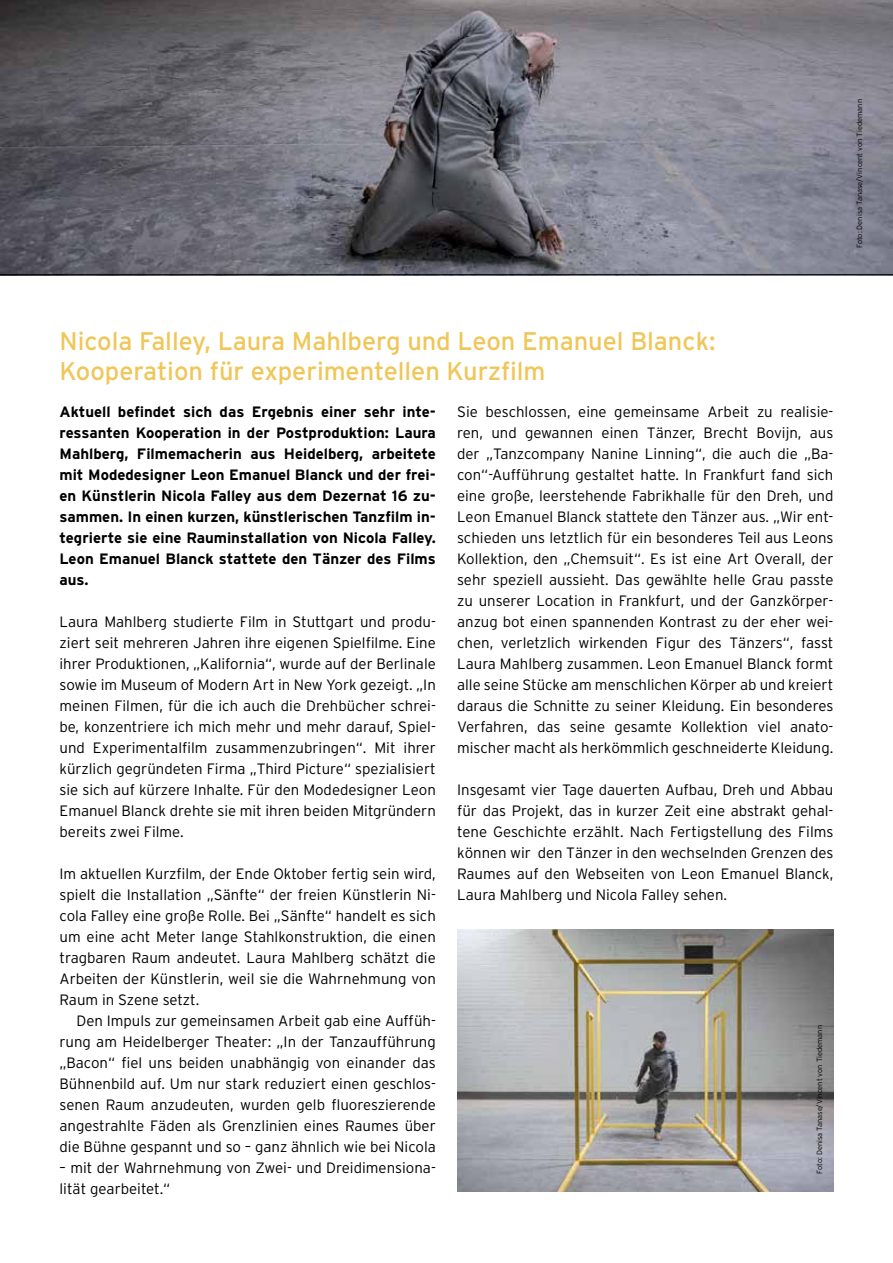
<style>
.page{position:relative;width:893px;height:1263px;background:#fff}
.page>*{position:absolute;margin:0;border:0;box-sizing:border-box;transform-origin:0 0}
.t1{font:25.5px/30px "Interstate";color:#efc657}
.t2{font:300 15px/21px "Interstate";color:#000;text-align:justify}
.t3{font:700 15px/21px "Interstate";color:#000;text-align:justify}
.t4{font:300 7.5px "Interstate";color:#000}
</style>
<div class="page">
<img style="left:0;top:1px;width:893px;height:273px">
<hr style="left:0;top:274px;width:893px;height:1px;background:#000">
<img style="left:457px;top:929px;width:376px;height:263px">
<p class="t4" style="left:855px;top:248px;width:150px;rotate:-90deg">Foto: Denisa Tanase/Vincent von Tiedemann</p>
<h1 class="t1" style="left:60px;top:326px;width:657px">Nicola Falley, Laura Mahlberg und Leon Emanuel Blanck:<br>Kooperation für experimentellen Kurzfilm</h1>
<p class="t2" style="left:457px;top:401px;width:378px">Sie beschlossen, eine gemeinsame Arbeit zu realisie&shy;ren, und gewannen einen Tänzer, Brecht Bovijn, aus der „Tanzcompany Nanine Linning“, die auch die „Ba&shy;con“-Aufführung gestaltet hatte. In Frankfurt fand sich eine große, leerstehende Fabrikhalle für den Dreh, und Leon Emanuel Blanck stattete den Tänzer aus. „Wir ent&shy;schieden uns letztlich für ein besonderes Teil aus Leons Kollektion, den „Chemsuit“. Es ist eine Art Overall, der sehr speziell aussieht. Das gewählte helle Grau passte zu unserer Location in Frankfurt, und der Ganzkörper&shy;anzug bot einen spannenden Kontrast zu der eher wei&shy;chen, verletzlich wirkenden Figur des Tänzers“, fasst Laura Mahlberg zusammen. Leon Emanuel Blanck formt alle seine Stücke am menschlichen Körper ab und kreiert daraus die Schnitte zu seiner Kleidung. Ein besonderes Verfahren, das seine gesamte Kollektion viel anato&shy;mischer macht als herkömmlich geschneiderte Kleidung.</p>
<p class="t2" style="left:457px;top:779px;width:378px">Insgesamt vier Tage dauerten Aufbau, Dreh und Abbau für das Projekt, das in kurzer Zeit eine abstrakt gehal&shy;tene Geschichte erzählt. Nach Fertigstellung des Films können wir den Tänzer in den wechselnden Grenzen des Raumes auf den Webseiten von Leon Emanuel Blanck, Laura Mahlberg und Nicola Falley sehen.</p>
<p class="t3" style="left:60px;top:401px;width:378px">Aktuell befindet sich das Ergebnis einer sehr inte&shy;ressanten Kooperation in der Postproduktion: Laura Mahlberg, Filmemacherin aus Heidelberg, arbeitete mit Modedesigner Leon Emanuel Blanck und der frei&shy;en Künstlerin Nicola Falley aus dem Dezernat 16 zu&shy;sammen. In einen kurzen, künstlerischen Tanzfilm in&shy;tegrierte sie eine Rauminstallation von Nicola Falley.<br>Leon Emanuel Blanck stattete den Tänzer des Films aus.</p>
<p class="t2" style="left:60px;top:611px;width:378px">Laura Mahlberg studierte Film in Stuttgart und produ&shy;ziert seit mehreren Jahren ihre eigenen Spielfilme. Eine ihrer Produktionen, „Kalifornia“, wurde auf der Berlinale sowie im Museum of Modern Art in New York gezeigt. „In meinen Filmen, für die ich auch die Drehbücher schrei&shy;be, konzentriere ich mich mehr und mehr darauf, Spiel&shy;und Experimentalfilm zusammenzubringen“. Mit ihrer kürzlich gegründeten Firma „Third Picture“ spezialisiert sie sich auf kürzere Inhalte. Für den Modedesigner Leon Emanuel Blanck drehte sie mit ihren beiden Mitgründern bereits zwei Filme.</p>
<p class="t2" style="left:60px;top:863px;width:378px">Im aktuellen Kurzfilm, der Ende Oktober fertig sein wird, spielt die Installation „Sänfte“ der freien Künstlerin Ni&shy;cola Falley eine große Rolle. Bei „Sänfte“ handelt es sich um eine acht Meter lange Stahlkonstruktion, die einen tragbaren Raum andeutet. Laura Mahlberg schätzt die Arbeiten der Künstlerin, weil sie die Wahrnehmung von Raum in Szene setzt.</p>
<p class="t2" style="left:60px;top:1010px;width:378px;text-indent:17px">Den Impuls zur gemeinsamen Arbeit gab eine Auffüh&shy;rung am Heidelberger Theater: „In der Tanzaufführung „Bacon“ fiel uns beiden unabhängig von einander das Bühnenbild auf. Um nur stark reduziert einen geschlos&shy;senen Raum anzudeuten, wurden gelb fluoreszierende angestrahlte Fäden als Grenzlinien eines Raumes über die Bühne gespannt und so – ganz ähnlich wie bei Nicola</p>
<p class="t2" style="left:60px;top:1157px;width:378px">– mit der Wahrnehmung von Zwei- und Dreidimensiona&shy;lität gearbeitet.“</p>
<p class="t4" style="left:815px;top:1174px;width:150px;rotate:-90deg">Foto: Denisa Tanase/Vincent von Tiedemann</p>
</div>
